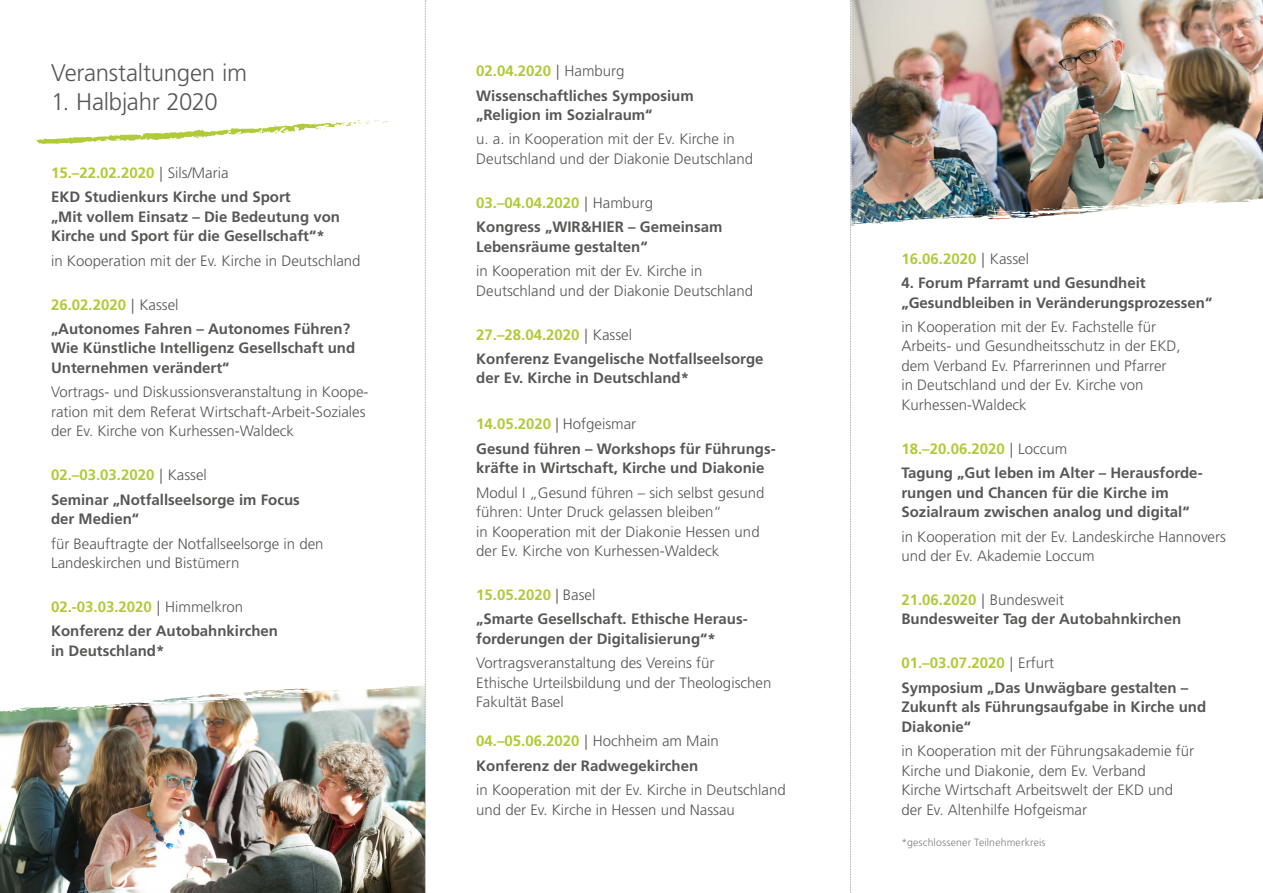
<style>
.page{position:relative;width:1263px;height:893px;background:#fff}
.page>*{position:absolute;margin:0;border:0;box-sizing:border-box;transform-origin:0 0}
.t1{font:300 24px "Frutiger LT Std";letter-spacing:-.01em;color:#575756}
.t2{font:700 15px/24.3px "Frutiger LT Std";color:#575756}
.t3{font:300 15px/19.5px "Frutiger LT Std";color:#575756}
.t4{font:700 15px "Frutiger LT Std";color:#afcb37}
.t5{font:300 10.5px "Frutiger LT Std";letter-spacing:.015em;color:#7e7e7d}
.s1{color:#afcb37}
.s2{font-weight:300}
.s3{font-weight:300;color:#575756}
</style>
<div class="page">
<svg style="left:34px;top:120px;width:357px;height:24px"></svg>
<img style="left:851px;top:0;width:412px;height:226px">
<img style="left:851px;top:0;width:53px;height:224px">
<img style="left:0;top:679px;width:425px;height:214px">
<img style="left:293px;top:684px;width:132px;height:9px">
<svg style="left:425px;top:0;width:1px;height:893px"></svg>
<svg style="left:850px;top:0;width:1px;height:893px"></svg>
<h1 class="t1" style="left:51px;top:59px;width:198px">Veranstaltungen im</h1>
<h1 class="t1" style="left:51px;top:88px;width:168px">1. Halbjahr 2020</h1>
<p class="t2" style="left:51px;top:161px;width:241px"><span class="s1">15.–22.02.2020</span> <span class="s2">| Sils/Maria<br></span>EKD Studienkurs Kirche und Sport</p>
<p class="t2" style="left:51px;top:207px;width:290px;line-height:19.5px">„Mit vollem Einsatz – Die Bedeutung von<br>Kirche und Sport für die Gesellschaft“*</p>
<p class="t3" style="left:51px;top:251px;width:311px">in Kooperation mit der Ev. Kirche in Deutschland</p>
<p class="t2" style="left:51px;top:292px;width:301px"><span class="s1">26.02.2020</span> <span class="s2">| Kassel<br></span>„Autonomes Fahren – Autonomes Führen?</p>
<p class="t2" style="left:51px;top:339px;width:306px;line-height:19.5px">Wie Künstliche Intelligenz Gesellschaft und<br>Unternehmen verändert“</p>
<p class="t3" style="left:51px;top:383px;width:319px">Vortrags- und Diskussionsveranstaltung in Koope&shy;ration mit dem Referat Wirtschaft-Arbeit-Soziales der Ev. Kirche von Kurhessen-Waldeck</p>
<p class="t2" style="left:51px;top:463px;width:250px"><span class="s1">02.–03.03.2020</span> <span class="s2">| Kassel<br></span>Seminar „Notfallseelsorge im Focus</p>
<p class="t2" style="left:51px;top:507px;width:90px">der Medien“</p>
<p class="t3" style="left:51px;top:534px;width:274px">für Beauftragte der Notfallseelsorge in den<br>Landeskirchen und Bistümern</p>
<p class="t2" style="left:51px;top:595px;width:228px"><span class="s1">02.-03.03.2020</span> <span class="s2">| Himmelkron<br></span>Konferenz der Autobahnkirchen</p>
<p class="t2" style="left:51px;top:638px;width:115px">in Deutschland*</p>
<p class="t2" style="left:476px;top:59px;width:219px"><span class="s1">02.04.2020</span> <span class="s2">| Hamburg<br></span>Wissenschaftliches Symposium</p>
<p class="t2" style="left:476px;top:103px;width:178px">„Religion im Sozialraum“</p>
<p class="t3" style="left:476px;top:130px;width:278px">u. a. in Kooperation mit der Ev. Kirche in<br>Deutschland und der Diakonie Deutschland</p>
<p class="t2" style="left:476px;top:191px;width:248px"><span class="s1">03.–04.04.2020</span> <span class="s2">| Hamburg<br></span>Kongress „WIR&amp;HIER – Gemeinsam</p>
<p class="t2" style="left:476px;top:234px;width:173px">Lebensräume gestalten“</p>
<p class="t3" style="left:476px;top:261px;width:278px">in Kooperation mit der Ev. Kirche in<br>Deutschland und der Diakonie Deutschland</p>
<p class="t2" style="left:476px;top:322px;width:289px"><span class="s1">27.–28.04.2020</span> <span class="s2">| Kassel<br></span>Konferenz Evangelische Notfallseelsorge</p>
<p class="t2" style="left:476px;top:366px;width:214px">der Ev. Kirche in Deutschland*</p>
<p class="t2" style="left:476px;top:412px;width:301px"><span class="s1">14.05.2020</span> <span class="s2">| Hofgeismar<br></span>Gesund führen – Workshops für Führungs-</p>
<p class="t2" style="left:476px;top:456px;width:290px">kräfte in Wirtschaft, Kirche und Diakonie</p>
<p class="t3" style="left:476px;top:483px;width:290px">Modul I „Gesund führen – sich selbst gesund führen: Unter Druck gelassen bleiben“<br>in Kooperation mit der Diakonie Hessen und der Ev. Kirche von Kurhessen-Waldeck</p>
<p class="t2" style="left:476px;top:583px;width:272px"><span class="s1">15.05.2020</span> <span class="s2">| Basel<br></span>„Smarte Gesellschaft. Ethische Heraus-</p>
<p class="t2" style="left:476px;top:627px;width:241px">forderungen der Digitalisierung“*</p>
<p class="t3" style="left:476px;top:653px;width:297px">Vortragsveranstaltung des Vereins für<br>Ethische Urteilsbildung und der Theologischen<br>Fakultät Basel</p>
<p class="t2" style="left:476px;top:729px;width:244px"><span class="s1">04.–05.06.2020</span> <span class="s2">| Hochheim am Main<br></span>Konferenz der Radwegekirchen</p>
<p class="t3" style="left:476px;top:780px;width:311px">in Kooperation mit der Ev. Kirche in Deutschland und der Ev. Kirche in Hessen und Nassau</p>
<p class="t4" style="left:901px;top:250px;width:129px">16.06.2020 <span class="s3">| Kassel</span></p>
<p class="t2" style="left:901px;top:273px;width:312px;line-height:19.5px">4. Forum Pfarramt und Gesundheit „Gesundbleiben in Veränderungsprozessen“</p>
<p class="t3" style="left:901px;top:317px;width:281px">in Kooperation mit der Ev. Fachstelle für Arbeits- und Gesundheitsschutz in der EKD, dem Verband Ev. Pfarrerinnen und Pfarrer in Deutschland und der Ev. Kirche von Kurhessen-Waldeck</p>
<p class="t2" style="left:901px;top:437px;width:302px"><span class="s1">18.–20.06.2020</span> <span class="s2">| Loccum<br></span>Tagung „Gut leben im Alter – Herausforde-</p>
<p class="t2" style="left:901px;top:483px;width:290px;line-height:19.5px">rungen und Chancen für die Kirche im<br>Sozialraum zwischen analog und digital“</p>
<p class="t3" style="left:901px;top:527px;width:326px">in Kooperation mit der Ev. Landeskirche Hannovers und der Ev. Akademie Loccum</p>
<p class="t2" style="left:901px;top:590px;width:281px;line-height:19.5px"><span class="s1">21.06.2020</span> <span class="s2">| Bundesweit<br></span>Bundesweiter Tag der Autobahnkirchen</p>
<p class="t2" style="left:901px;top:651px;width:288px"><span class="s1">01.–03.07.2020</span> <span class="s2">| Erfurt<br></span>Symposium „Das Unwägbare gestalten –</p>
<p class="t2" style="left:901px;top:697px;width:306px;line-height:19.5px">Zukunft als Führungsaufgabe in Kirche und<br>Diakonie“</p>
<p class="t3" style="left:901px;top:741px;width:294px">in Kooperation mit der Führungsakademie für Kirche und Diakonie, dem Ev. Verband<br>Kirche Wirtschaft Arbeitswelt der EKD und der Ev. Altenhilfe Hofgeismar</p>
<p class="t5" style="left:901px;top:836px;width:146px">*geschlossener Teilnehmerkreis</p>
</div>
